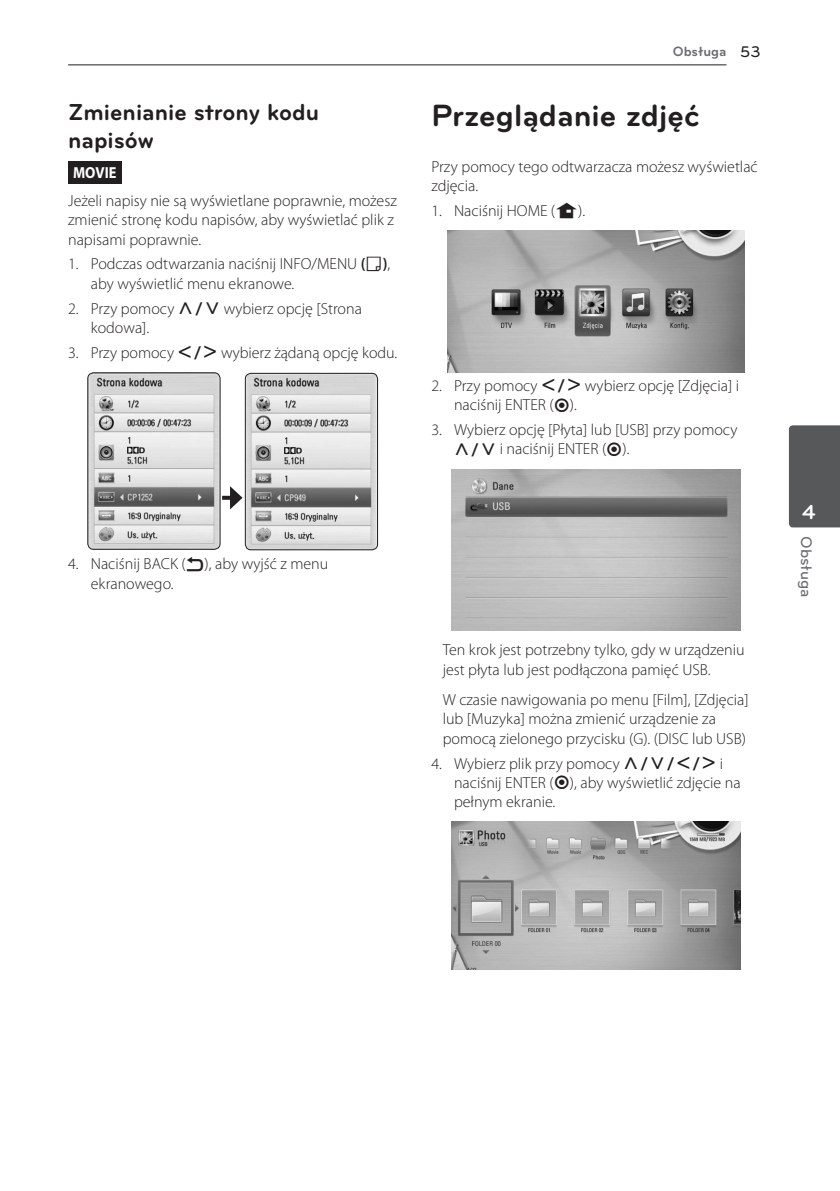
<style>
.page{position:relative;width:840px;height:1191px;background:#fff}
.page>*{position:absolute;margin:0;border:0;box-sizing:border-box;transform-origin:0 0}
.Title_1{font:700 32px "Bryant LG";color:#231f20}
.Title_2{font:700 24px/28px "Bryant LG";color:#231f20}
.t1{font:700 21px "Bryant LG";color:#fff}
.Content_text_Num{font:300 16px/19.2px "Myriad Pro";color:#231f20}
.Content_Table_Setup{font:300 16px/19.2px "Myriad Pro";color:#231f20}
.Content_text_Light{font:300 16px/19.2px "Myriad Pro";color:#231f20}
.t2{font:500 16px "Bryant LG";color:#6c6d70}
.t3{font:700 16px "Myriad Pro";color:#fff;scale:.9 1}
.t4{font:700 14px "Bryant LG";color:#6c6d70}
.s1{font-weight:600}
.s2{font-family:"UPSYS Common";font-weight:400}
.s3{font-weight:500;font-size:16px;color:#231f20}
.s4{font-family:"UPSYS Circled Number";font-weight:400}
</style>
<div class="page">
<hr style="left:68px;top:64px;width:658px;height:1px;background:#231f20">
<div style="left:788px;top:425px;width:51px;height:102px;background:#57585a"></div>
<div style="left:68px;top:162px;width:53px;height:22px;background:#231f20"></div>
<img style="left:245px;top:373px;width:132px;height:177px">
<div style="left:245px;top:373px;width:133px;height:177px;border:1px solid #231f20;border-radius:6px"></div>
<img style="left:89px;top:373px;width:131px;height:176px">
<div style="left:87px;top:372px;width:133px;height:178px;border:1px solid #231f20;border-radius:6px"></div>
<svg style="left:222px;top:496px;width:8px;height:4px"></svg>
<svg style="left:230px;top:486px;width:12px;height:23px"></svg>
<img style="left:447px;top:230px;width:297px;height:142px">
<img style="left:451px;top:469px;width:288px;height:162px">
<img style="left:451px;top:821px;width:288px;height:148px">
<p class="Title_2" style="left:68px;top:98px;width:252px">Zmienianie strony kodu napisów</p>
<p class="t3" style="left:73px;top:162px;width:50px">MOVIE</p>
<p class="Content_text_Light" style="left:68px;top:191px;width:330px">Jeżeli napisy nie są wyświetlane poprawnie, możesz zmienić stronę kodu napisów, aby wyświetlać plik z napisami poprawnie.</p>
<p class="Content_text_Num" style="left:91px;top:254px;width:301px;text-indent:-23px">1. Podczas odtwarzania naciśnij INFO/MENU <span class="s1">(</span><span class="s2">m</span><span class="s1">)</span>, aby wyświetlić menu ekranowe.</p>
<p class="Content_text_Num" style="left:91px;top:298px;width:272px;text-indent:-23px">2. Przy pomocy <span class="s2">W/S</span> wybierz opcję [Strona kodowa].</p>
<p class="Content_text_Num" style="left:68px;top:342px;width:330px">3. Przy pomocy <span class="s2">A/D</span> wybierz żądaną opcję kodu.</p>
<p class="t4" style="left:672px;top:43px;width:89px">Obsługa <span class="s3">53</span></p>
<p class="Title_1" style="left:431px;top:96px;width:269px">Przeglądanie zdjęć</p>
<p class="Content_text_Light" style="left:431px;top:156px;width:328px">Przy pomocy tego odtwarzacza możesz wyświetlać zdjęcia.</p>
<p class="Content_text_Num" style="left:431px;top:200px;width:155px">1. Naciśnij HOME (<span class="s2">n</span>).</p>
<p class="Content_text_Num" style="left:454px;top:376px;width:286px;text-indent:-23px">2. Przy pomocy <span class="s2">A/D</span> wybierz opcję [Zdjęcia] i naciśnij ENTER (<span class="s2">b</span>).</p>
<p class="Content_text_Num" style="left:454px;top:420px;width:285px;text-indent:-23px">3. Wybierz opcję [Płyta] lub [USB] przy pomocy<br><span class="s2">W/S</span> i naciśnij ENTER (<span class="s2">b</span>).</p>
<p class="Content_text_Num" style="left:91px;top:554px;width:239px;text-indent:-23px">4. Naciśnij BACK (<span class="s4">1</span>), aby wyjść z menu ekranowego.</p>
<p class="Content_Table_Setup" style="left:442px;top:640px;width:303px">Ten krok jest potrzebny tylko, gdy w urządzeniu jest płyta lub jest podłączona pamięć USB.</p>
<p class="Content_Table_Setup" style="left:442px;top:690px;width:307px">W czasie nawigowania po menu [Film], [Zdjęcia] lub [Muzyka] można zmienić urządzenie za pomocą zielonego przycisku (G). (DISC lub USB)</p>
<p class="Content_text_Num" style="left:454px;top:753px;width:288px;text-indent:-23px">4. Wybierz plik przy pomocy <span class="s2">W/S/A/D</span> i naciśnij ENTER (<span class="s2">b</span>), aby wyświetlić zdjęcie na pełnym ekranie.</p>
<h3 class="t1" style="left:801px;top:499px;width:15px">4</h3>
<p class="t2" style="left:815px;top:536px;width:63px;rotate:90deg">Obsługa</p>
</div>
